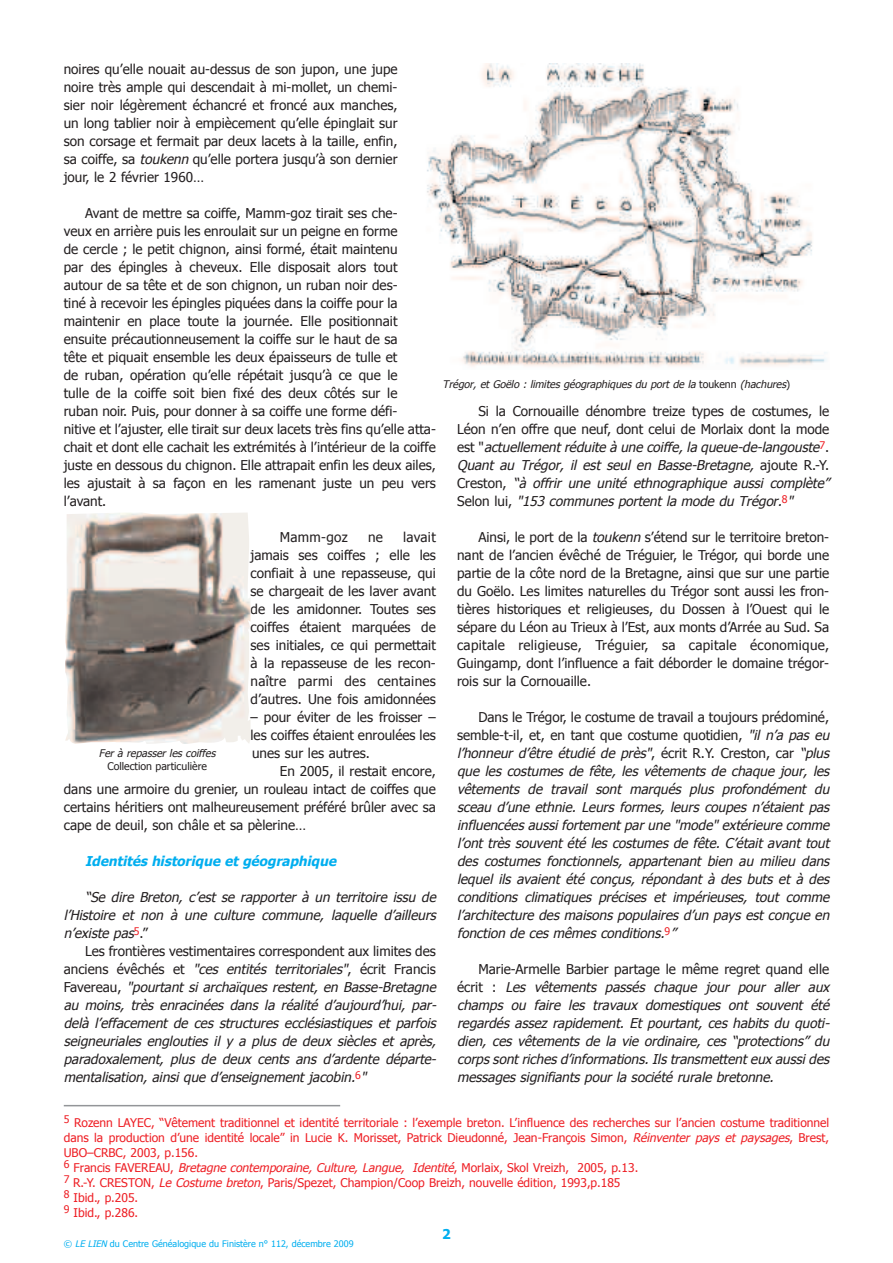
<style>
.page{position:relative;width:893px;height:1263px;background:#fff}
.page>*{position:absolute;margin:0;border:0;box-sizing:border-box;transform-origin:0 0}
.t1{font:13.5px/18px "Tahoma";color:#231f20;text-align:justify}
.t2{font:italic 13.5px/18px "Tahoma";color:#231f20}
.t3{font:italic 700 13.5px "Tahoma";color:#00aeef}
.t4{font:700 13.5px "Tahoma";color:#00aeef}
.t5{font:12px/15px "Tahoma";color:#ee1e24}
.t6{font:italic 10.5px "Tahoma";color:#231f20}
.t7{font:10.5px "Tahoma";color:#231f20}
.t8{font:9px "Tahoma";color:#00aeef}
.s1{font-style:italic}
.s2{font-style:normal}
</style>
<div class="page">
<img style="left:65px;top:513px;width:186px;height:231px">
<img style="left:427px;top:64px;width:400px;height:303px">
<hr style="left:64px;top:1105px;width:276px;height:1px;background:#939598">
<p class="t1" style="left:64px;top:60px;width:335px">noires qu’elle nouait au-dessus de son jupon, une jupe noire très ample qui descendait à mi-mollet, un chemi&shy;sier noir légèrement échancré et froncé aux manches, un long tablier noir à empiècement qu’elle épinglait sur son corsage et fermait par deux lacets à la taille, enfin, sa coiffe, sa <span class="s1">toukenn</span>qu’elle portera jusqu’à son dernier jour, le 2 février 1960…</p>
<p class="t1" style="left:64px;top:204px;width:374px;text-align:left;text-indent:21px">Avant de mettre sa coiffe, Mamm-goz tirait ses che-<br>veux en arrière puis les enroulait sur un peigne en forme<br>de cercle ; le petit chignon, ainsi formé, était maintenu<br>par des épingles à cheveux. Elle disposait alors tout autour de sa tête et de son chignon, un ruban noir des-<br>tiné à recevoir les épingles piquées dans la coiffe pour la maintenir en place toute la journée. Elle positionnait ensuite précautionneusement la coiffe sur le haut de sa<br>tête et piquait ensemble les deux épaisseurs de tulle et<br>de ruban, opération qu’elle répétait jusqu’à ce que le<br>tulle de la coiffe soit bien fixé des deux côtés sur le<br>ruban noir. Puis, pour donner à sa coiffe une forme défi-<br>nitive et l’ajuster, elle tirait sur deux lacets très fins qu’elle atta&shy;chait et dont elle cachait les extrémités à l’intérieur de la coiffe juste en dessous du chignon. Elle attrapait enfin les deux ailes, les ajustait à sa façon en les ramenant juste un peu vers l’avant.</p>
<p class="t1" style="left:280px;top:528px;width:69px">Mamm-goz</p>
<p class="t1" style="left:368px;top:528px;width:16px">ne</p>
<p class="t6" style="left:443px;top:377px;width:349px">Trégor, et Goëlo : limites géographiques du port de la <span class="s2">t o u k e n n</span> (hachures<span class="s2">)</span></p>
<p class="t2" style="left:457px;top:402px;width:377px;text-indent:21px"><span class="s2">Si la Cornouaille dénombre treize types de costumes, le Léon n’en offre que neuf, dont celui de Morlaix dont la mode e s t "</span> actuellementréduite à une coiffe,la queue-de-langouste<sup>7</sup> <span class="s2">.<br></span>Quant au Trégor, il est seul en Basse-Bretagne, <span class="s2">a j o u t e R . -Y.<br>C r e s t o n ,</span> “à offrir une unité ethnographique aussi complète” <span class="s2">S e l o n l u i ,</span> "153 communes portent la mode du Trégor.<sup>8</sup> "</p>
<p class="t1" style="left:457px;top:528px;width:374px;text-indent:21px">Ainsi, le port de la <span class="s1">toukenn</span>s’étend sur le territoire breton&shy;nant de l’ancien évêché de Tréguier, le Trégor, qui borde une partie de la côte nord de la Bretagne, ainsi que sur une partie du Goëlo. Les limites naturelles du Trégor sont aussi les fron&shy;tières historiques et religieuses, du Dossen à l’Ouest qui le sépare du Léon au Trieux à l’Est, aux monts d’Arrée au Sud. Sa capitale religieuse, Tréguier, sa capitale économique, Guingamp, dont l’influence a fait déborder le domaine trégor&shy;rois sur la Cornouaille.</p>
<p class="t2" style="left:457px;top:708px;width:377px;text-indent:21px"><span class="s2">Dans le Trégor, le costume de travail a toujours prédominé, semble-t-il, et, en tant que costume quotidien,</span> "il n’a pas eu l’honneur d’être étudié de près"<span class="s2">, é c r i t R . Y. C r e s t o n , c a r</span> “plus que les costumes de fête, les vêtements de chaque jour, les vêtements de travail sont marqués plus profondément du sceau d’une ethnie. Leurs formes, leurs coupes n’étaient pas influencéesaussifortementparune "mode"extérieure comme l’ont très souvent été les costumes de fête. C’était avant tout des costumes fonctionnels, appartenant bien au milieu dans lequel ils avaient été conçus, répondant à des buts et à des conditions climatiques précises et impérieuses, tout comme l’architecture des maisons populaires d’un pays est conçue en fonction de ces mêmes conditions.<sup>9</sup> ”</p>
<p class="t2" style="left:457px;top:960px;width:377px;text-indent:21px"><span class="s2">Marie-Armelle Barbier partage le même regret quand elle é c r i t :</span> Les vêtements passés chaque jour pour aller aux champs ou faire les travaux domestiques ont souvent été regardés assez rapidement. Et pourtant, ces habits du quoti&shy;dien, ces vêtements de la vie ordinaire, ces “protections” du corpssontrichesd’informations.Ilstransmettenteux aussides messages signifiants pour la société rurale bretonne.</p>
<p class="t1" style="left:251px;top:528px;width:187px;text-indent:153px">lavait jamais ses coiffes ; elle les confiait à une repasseuse, qui se chargeait de les laver avant de les amidonner. Toutes ses coiffes étaient marquées de ses initiales, ce qui permettait à la repasseuse de les recon&shy;naître parmi des centaines d’autres. Une fois amidonnées</p>
<p class="t1" style="left:251px;top:708px;width:187px">– pour éviter de les froisser – les coiffes étaient enroulées les unes sur les autres.</p>
<p class="t1" style="left:64px;top:762px;width:374px;text-indent:216px">En 2005, il restait encore, dans une armoire du grenier, un rouleau intact de coiffes que certains héritiers ont malheureusement préféré brûler avec sa cape de deuil, son châle et sa pèlerine…</p>
<p class="t3" style="left:85px;top:853px;width:256px">Identités historique et géographique</p>
<p class="t2" style="left:64px;top:888px;width:377px;text-align:justify;text-indent:21px">“Se dire Breton, c’est se rapporter à un territoire issu de l’Histoire et non à une culture commune, laquelle d’ailleurs n’existe pas<sup>5</sup> <span class="s2">. ”</span></p>
<p class="t2" style="left:64px;top:942px;width:377px;text-indent:21px"><span class="s2">Les frontières vestimentaires correspondent aux limites des anciens évêchés et</span> "ces entités territoriales"<span class="s2">, écrit Francis F a v e r e a u ,</span> "pourtant si archaïques restent, en Basse-Bretagne au moins, très enracinées dans la réalité d’aujourd’hui, par&shy;delà l’effacement de ces structures ecclésiastiques et parfois seigneuriales englouties il y a plus de deux siècles et après, paradoxalement, plus de deux cents ans d’ardente départe&shy;mentalisation, ainsi que d’enseignement jacobin.<sup>6</sup> "</p>
<p class="t6" style="left:99px;top:747px;width:121px">Fer à repasser les coiffes</p>
<p class="t7" style="left:107px;top:759px;width:101px">Collection particulière</p>
<p class="t5" style="left:64px;top:1114px;width:767px"><sup>5</sup> Rozenn LAYEC, “Vêtement traditionnel et identité territoriale : l’exemple breton. L’influence des recherches sur l’ancien costume traditionnel dans la production d’une identité locale” in Lucie K. Morisset, Patrick Dieudonné, Jean-François Simon, <span class="s1">Réinventer pays et paysages</span>, Brest, UBO–CRBC, 2003, p.156.<br><sup>6</sup> F ra n c i s FAV E R EA U , <span class="s1">Bretagne contemporaine, Culture, Langue, Identité</span>, M o r l a i x , S ko l V re i z h , 2 0 0 5 , p . 1 3 .<br><sup>7</sup> R.-Y. CRESTON, <span class="s1">Le Costume breton</span>, Paris/Spezet, Champion/Coop Breizh, nouvelle édition, 1993,p.185<br><sup>8</sup> Ibid., p.205.<br><sup>9</sup> Ibid., p.286.</p>
<p class="t8" style="left:64px;top:1238px;width:291px">© <span class="s1">LE LIEN</span>du Centre Généalogique du Finistère n° 112, décembre 2009</p>
<p class="t4" style="left:442px;top:1226px;width:10px">2</p>
</div>
